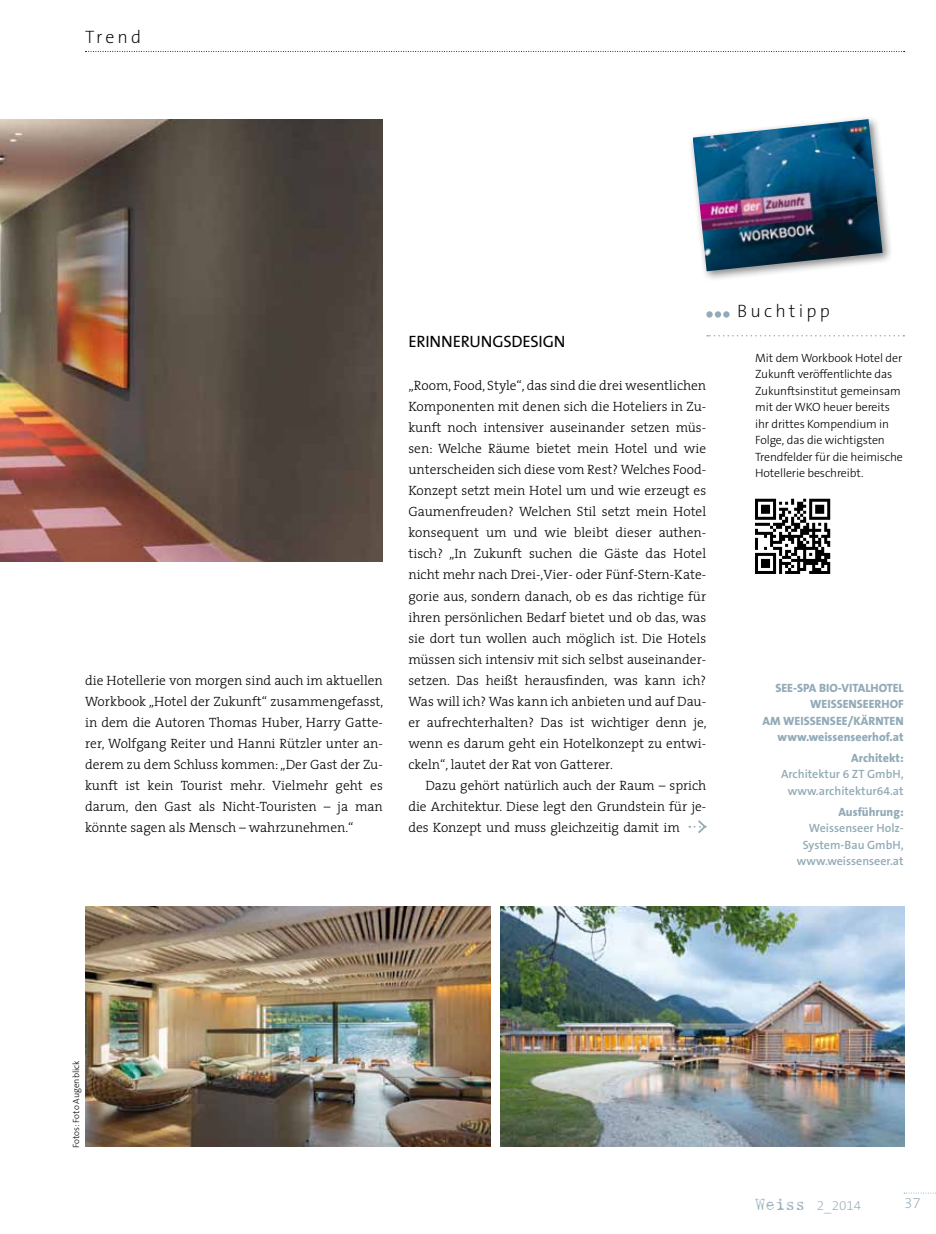
<style>
.page{position:relative;width:936px;height:1234px;background:#fff}
.page>*{position:absolute;margin:0;border:0;box-sizing:border-box;transform-origin:0 0}
.t1{font:200 18px "The Sans B2";letter-spacing:.18em;color:#000}
.t2{font:16.5px "The Sans B5 Plain";letter-spacing:-.01em;color:#000}
.t3{font:200 15px "The Sans B2";color:#92abb7}
.t4{font:300 13.5px/21px "The Serif";color:#000;text-align:justify}
.t5{font:200 13.5px "The Sans B2";color:#92abb7}
.t6{font:300 12px/16.5px "The Sans B3";letter-spacing:-.01em;color:#000}
.t7{font:800 12px/16.5px "The Sans B8";color:#92abb7}
.t8{font:600 12px/16.5px "The Sans B6";color:#92abb7;text-align:center}
.t9{font:300 9px "The Sans B3";color:#000}
.s1{font-family:"Harting";font-weight:400;font-size:16.5px}
</style>
<div class="page">
<img style="left:500px;top:906px;width:404px;height:240px">
<img style="left:85px;top:906px;width:405px;height:240px">
<svg style="left:85px;top:51px;width:819px;height:1px"></svg>
<svg style="left:904px;top:1192px;width:32px;height:1px"></svg>
<img style="left:0;top:119px;width:383px;height:442px">
<svg style="left:689px;top:820px;width:18px;height:13px"></svg>
<div style="left:688px;top:114px;width:205px;height:168px;background:#000;opacity:.48"></div>
<img style="left:692px;top:119px;width:190px;height:152px">
<svg style="left:707px;top:335px;width:197px;height:1px"></svg>
<svg style="left:706px;top:311px;width:6px;height:6px"></svg>
<div style="left:714px;top:311px;width:7px;height:6px;background:#92abb7;border-radius:50%"></div>
<svg style="left:723px;top:311px;width:6px;height:6px"></svg>
<svg style="left:755px;top:498px;width:75px;height:76px"></svg>
<h1 class="t1" style="left:85px;top:27px;width:58px">Trend</h1>
<p class="t4" style="left:85px;top:669px;width:300px">die Hotellerie von morgen sind auch im aktuellen Workbook „Hotel der Zukunft“ zusammengefasst, in dem die Autoren Thomas Huber, Harry Gatte&shy;rer, Wolfgang Reiter und Hanni Rützler unter an&shy;derem zu dem Schluss kommen: „Der Gast der Zu&shy;kunft ist kein Tourist mehr. Vielmehr geht es darum, den Gast als Nicht-Touristen – ja man könnte sagen als Mensch – wahrzunehmen.“</p>
<p class="t2" style="left:408px;top:332px;width:159px">ERINNERUNGSDESIGN</p>
<p class="t4" style="left:408px;top:375px;width:300px;text-align:left">„Room, Food, Style“, das sind die drei wesentlichen Komponenten mit denen sich die Hoteliers in Zu&shy;kunft noch intensiver auseinander setzen müs&shy;sen: Welche Räume bietet mein Hotel und wie unterscheiden sich diese vom Rest? Welches Food-Konzept setzt mein Hotel um und wie erzeugt es Gaumenfreuden? Welchen Stil setzt mein Hotel konsequent um und wie bleibt dieser authen&shy;tisch? „In Zukunft suchen die Gäste das Hotel nicht mehr nach Drei-,Vier- oder Fünf-Stern-Kate&shy;gorie aus, sondern danach, ob es das richtige für ihren persönlichen Bedarf bietet und ob das, was sie dort tun wollen auch möglich ist. Die Hotels müssen sich intensiv mit sich selbst auseinander&shy;setzen. Das heißt herausfinden, was kann ich?<br>Was will ich? Was kann ich anbieten und auf Dau&shy;er aufrechterhalten? Das ist wichtiger denn je, wenn es darum geht ein Hotelkonzept zu entwi&shy;ckeln“, lautet der Rat von Gatterer.</p>
<p class="t4" style="left:408px;top:774px;width:299px;text-indent:17px">Dazu gehört natürlich auch der Raum – sprich die Architektur. Diese legt den Grundstein für je&shy;des Konzept und muss gleichzeitig damit im</p>
<h1 class="t1" style="left:737px;top:301px;width:94px">Buchtipp</h1>
<p class="t6" style="left:755px;top:349px;width:149px">Mit dem Workbook Hotel der<br>Zukunft veröffentlichte das<br>Zukunftsinstitut gemeinsam mit der WKO heuer bereits ihr drittes Kompendium in<br>Folge, das die wichtigsten<br>Trendfelder für die heimische<br>Hotellerie beschreibt.</p>
<p class="t7" style="left:775px;top:679px;width:81px">SEE-SPA BIO-VITALHOTEL</p>
<p class="t7" style="left:810px;top:696px;width:19px">WEISSENSEERHOF</p>
<p class="t7" style="left:762px;top:712px;width:39px">AM WEISSENSEE</p>
<p class="t7" style="left:777px;top:712px;width:127px;text-indent:70px">/KÄRNTEN<br>WWW.WEISSENSEERHOF.AT</p>
<p class="t7" style="left:851px;top:749px;width:54px">ARCHITEKT:</p>
<p class="t8" style="left:781px;top:766px;width:124px">Architektur 6 ZT GmbH, www.architektur64.at</p>
<p class="t7" style="left:838px;top:803px;width:67px">AUSFÜHRUNG:</p>
<p class="t8" style="left:796px;top:820px;width:108px;text-align:right">Weissenseer Holz-<br>System-Bau GmbH, www.weissenseer.at</p>
<p class="t9" style="left:71px;top:1147px;width:89px;rotate:-90deg">Fotos: Foto Augenblick</p>
<p class="t5" style="left:755px;top:1198px;width:108px"><span class="s1">Weiss</span> 2_2014</p>
<p class="t3" style="left:904px;top:1194px;width:18px">37</p>
</div>
